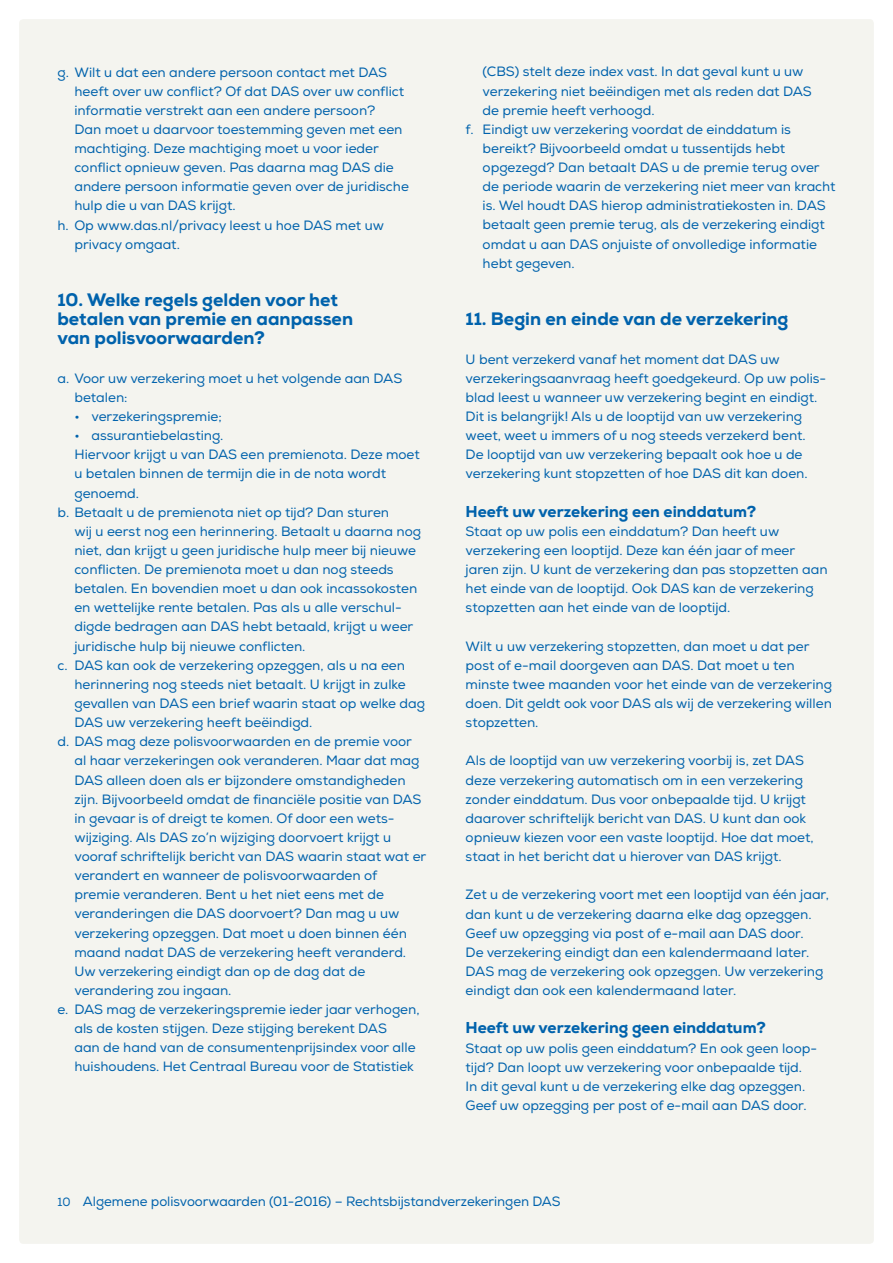
<style>
.page{position:relative;width:893px;height:1263px;background:#fff}
.page>*{position:absolute;margin:0;border:0;box-sizing:border-box;transform-origin:0 0}
.t1{font:800 18px/19.2px "Nexa";color:#0062ac}
.t2{font:800 15.75px "Nexa";color:#0062ac}
.t3{font:13.5px/19.2px "Nexa";color:#0062ac}
.s1{font-size:12px}
</style>
<div class="page">
<div style="left:19px;top:19px;width:855px;height:1225px;background:#f4f4ef;border-radius:4px"></div>
<p class="t3" style="left:57px;top:63px;width:331px">g. Wilt u dat een andere persoon contact met DAS</p>
<p class="t3" style="left:74px;top:82px;width:331px">heeft over uw conflict? Of dat DAS over uw conflict</p>
<p class="t3" style="left:74px;top:101px;width:302px">informatie verstrekt aan een andere persoon?</p>
<p class="t3" style="left:74px;top:120px;width:330px">Dan moet u daarvoor toestemming geven met een</p>
<p class="t3" style="left:74px;top:139px;width:306px">machtiging. Deze machtiging moet u voor ieder</p>
<p class="t3" style="left:74px;top:158px;width:321px">conflict opnieuw geven. Pas daarna mag DAS die</p>
<p class="t3" style="left:74px;top:177px;width:336px">andere persoon informatie geven over de juridische</p>
<p class="t3" style="left:74px;top:196px;width:163px">hulp die u van DAS krijgt.</p>
<p class="t3" style="left:57px;top:216px;width:328px">h. Op www.das.nl/privacy leest u hoe DAS met uw</p>
<p class="t3" style="left:74px;top:235px;width:107px">privacy omgaat.</p>
<h1 class="t1" style="left:57px;top:290px;width:297px">10. Welke regels gelden voor het betalen van premie en aanpassen van polisvoorwaarden?</h1>
<p class="t3" style="left:74px;top:369px;width:329px;text-indent:-17px">a. Voor uw verzekering moet u het volgende aan DAS betalen:</p>
<p class="t3" style="left:74px;top:407px;width:149px">• verzekeringspremie;</p>
<p class="t3" style="left:74px;top:426px;width:151px">• assurantiebelasting.</p>
<p class="t3" style="left:74px;top:445px;width:347px">Hiervoor krijgt u van DAS een premienota. Deze moet</p>
<p class="t3" style="left:74px;top:464px;width:313px">u betalen binnen de termijn die in de nota wordt</p>
<p class="t3" style="left:74px;top:483px;width:66px">genoemd.</p>
<p class="t3" style="left:57px;top:503px;width:333px">b. Betaalt u de premienota niet op tijd? Dan sturen</p>
<p class="t3" style="left:74px;top:522px;width:348px">wij u eerst nog een herinnering. Betaalt u daarna nog</p>
<p class="t3" style="left:74px;top:541px;width:343px">niet, dan krijgt u geen juridische hulp meer bij nieuwe</p>
<p class="t3" style="left:74px;top:560px;width:321px">conflicten. De premienota moet u dan nog steeds</p>
<p class="t3" style="left:74px;top:579px;width:344px">betalen. En bovendien moet u dan ook incassokosten</p>
<p class="t3" style="left:74px;top:598px;width:329px">en wettelijke rente betalen. Pas als u alle verschul-</p>
<p class="t3" style="left:74px;top:617px;width:340px">digde bedragen aan DAS hebt betaald, krijgt u weer</p>
<p class="t3" style="left:74px;top:636px;width:233px">juridische hulp bij nieuwe conflicten.</p>
<p class="t3" style="left:57px;top:656px;width:349px">c. DAS kan ook de verzekering opzeggen, als u na een</p>
<p class="t3" style="left:74px;top:675px;width:333px">herinnering nog steeds niet betaalt. U krijgt in zulke</p>
<p class="t3" style="left:74px;top:694px;width:352px">gevallen van DAS een brief waarin staat op welke dag</p>
<p class="t3" style="left:74px;top:713px;width:239px">DAS uw verzekering heeft beëindigd.</p>
<p class="t3" style="left:57px;top:732px;width:356px">d. DAS mag deze polisvoorwaarden en de premie voor</p>
<p class="t3" style="left:74px;top:751px;width:347px">al haar verzekeringen ook veranderen. Maar dat mag</p>
<p class="t3" style="left:74px;top:770px;width:333px">DAS alleen doen als er bijzondere omstandigheden</p>
<p class="t3" style="left:74px;top:790px;width:349px">zijn. Bijvoorbeeld omdat de financiële positie van DAS</p>
<p class="t3" style="left:74px;top:809px;width:320px">in gevaar is of dreigt te komen. Of door een wets-</p>
<p class="t3" style="left:74px;top:828px;width:318px">wijziging. Als DAS zo’n wijziging doorvoert krijgt u</p>
<p class="t3" style="left:74px;top:847px;width:353px">vooraf schriftelijk bericht van DAS waarin staat wat er</p>
<p class="t3" style="left:74px;top:866px;width:304px">verandert en wanneer de polisvoorwaarden of</p>
<p class="t3" style="left:74px;top:885px;width:311px">premie veranderen. Bent u het niet eens met de</p>
<p class="t3" style="left:74px;top:904px;width:327px">veranderingen die DAS doorvoert? Dan mag u uw</p>
<p class="t3" style="left:74px;top:923px;width:334px">verzekering opzeggen. Dat moet u doen binnen één</p>
<p class="t3" style="left:74px;top:943px;width:333px">maand nadat DAS de verzekering heeft veranderd.</p>
<p class="t3" style="left:74px;top:962px;width:292px">Uw verzekering eindigt dan op de dag dat de</p>
<p class="t3" style="left:74px;top:981px;width:159px">verandering zou ingaan.</p>
<p class="t3" style="left:57px;top:1000px;width:364px">e. DAS mag de verzekeringspremie ieder jaar verhogen,</p>
<p class="t3" style="left:74px;top:1019px;width:314px">als de kosten stijgen. Deze stijging berekent DAS</p>
<p class="t3" style="left:74px;top:1038px;width:343px">aan de hand van de consumentenprijsindex voor alle</p>
<p class="t3" style="left:74px;top:1057px;width:341px">huishoudens. Het Centraal Bureau voor de Statistiek</p>
<p class="t3" style="left:483px;top:62px;width:322px">(CBS) stelt deze index vast. In dat geval kunt u uw</p>
<p class="t3" style="left:483px;top:81px;width:331px">verzekering niet beëindigen met als reden dat DAS</p>
<p class="t3" style="left:483px;top:101px;width:173px">de premie heeft verhoogd.</p>
<p class="t3" style="left:466px;top:120px;width:327px">f. Eindigt uw verzekering voordat de einddatum is</p>
<p class="t3" style="left:483px;top:139px;width:304px">bereikt? Bijvoorbeeld omdat u tussentijds hebt</p>
<p class="t3" style="left:483px;top:158px;width:339px">opgezegd? Dan betaalt DAS u de premie terug over</p>
<p class="t3" style="left:483px;top:177px;width:354px">de periode waarin de verzekering niet meer van kracht</p>
<p class="t3" style="left:483px;top:196px;width:345px">is. Wel houdt DAS hierop administratiekosten in. DAS</p>
<p class="t3" style="left:483px;top:215px;width:344px">betaalt geen premie terug, als de verzekering eindigt</p>
<p class="t3" style="left:483px;top:235px;width:336px">omdat u aan DAS onjuiste of onvolledige informatie</p>
<p class="t3" style="left:483px;top:254px;width:94px">hebt gegeven.</p>
<h1 class="t1" style="left:466px;top:310px;width:324px">11. Begin en einde van de verzekering</h1>
<p class="t3" style="left:466px;top:350px;width:362px">U bent verzekerd vanaf het moment dat DAS uw verzekeringsaanvraag heeft goedgekeurd. Op uw polis&shy;blad leest u wanneer uw verzekering begint en eindigt.<br>Dit is belangrijk! Als u de looptijd van uw verzekering weet, weet u immers of u nog steeds verzekerd bent.<br>De looptijd van uw verzekering bepaalt ook hoe u de verzekering kunt stopzetten of hoe DAS dit kan doen.</p>
<p class="t2" style="left:466px;top:501px;width:292px">Heeft uw verzekering een einddatum?</p>
<p class="t3" style="left:466px;top:522px;width:364px">Staat op uw polis een einddatum? Dan heeft uw verzekering een looptijd. Deze kan één jaar of meer jaren zijn. U kunt de verzekering dan pas stopzetten aan het einde van de looptijd. Ook DAS kan de verzekering stopzetten aan het einde van de looptijd.</p>
<p class="t3" style="left:466px;top:637px;width:368px">Wilt u uw verzekering stopzetten, dan moet u dat per post of e-mail doorgeven aan DAS. Dat moet u ten minste twee maanden voor het einde van de verzekering doen. Dit geldt ook voor DAS als wij de verzekering willen stopzetten.</p>
<p class="t3" style="left:466px;top:751px;width:349px">Als de looptijd van uw verzekering voorbij is, zet DAS deze verzekering automatisch om in een verzekering zonder einddatum. Dus voor onbepaalde tijd. U krijgt daarover schriftelijk bericht van DAS. U kunt dan ook opnieuw kiezen voor een vaste looptijd. Hoe dat moet, staat in het bericht dat u hierover van DAS krijgt.</p>
<p class="t3" style="left:466px;top:885px;width:365px">Zet u de verzekering voort met een looptijd van één jaar, dan kunt u de verzekering daarna elke dag opzeggen.<br>Geef uw opzegging via post of e-mail aan DAS door.<br>De verzekering eindigt dan een kalendermaand later.<br>DAS mag de verzekering ook opzeggen. Uw verzekering eindigt dan ook een kalendermaand later.</p>
<p class="t2" style="left:466px;top:1018px;width:302px">Heeft uw verzekering geen einddatum?</p>
<p class="t3" style="left:466px;top:1038px;width:353px">Staat op uw polis geen einddatum? En ook geen loop&shy;tijd? Dan loopt uw verzekering voor onbepaalde tijd.<br>In dit geval kunt u de verzekering elke dag opzeggen.<br>Geef uw opzegging per post of e-mail aan DAS door.</p>
<p class="t3" style="left:57px;top:1191px;width:505px"><span class="s1">10</span> Algemene polisvoorwaarden (01-2016) – Rechtsbijstandverzekeringen DAS</p>
</div>
